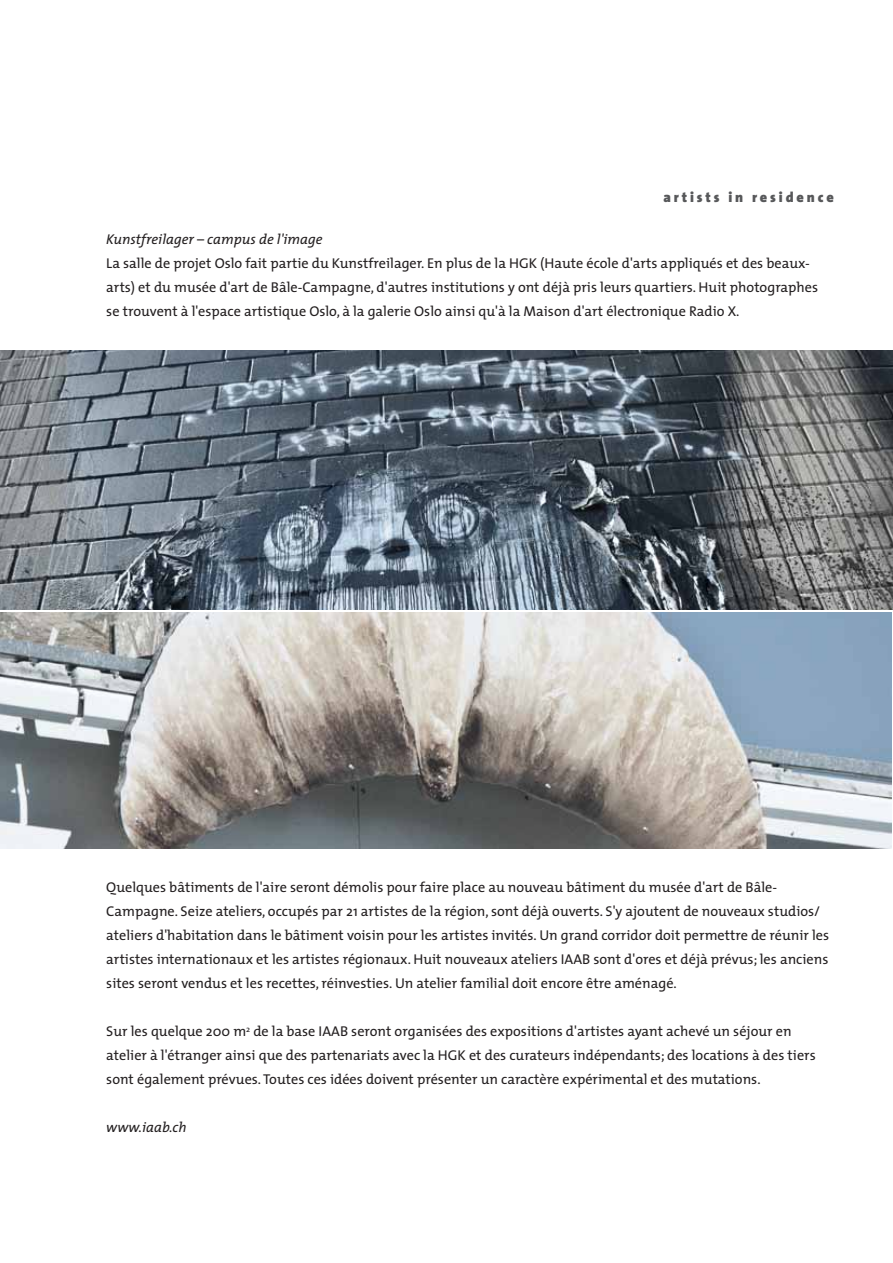
<style>
.page{position:relative;width:893px;height:1263px;background:#fff}
.page>*{position:absolute;margin:0;border:0;box-sizing:border-box;transform-origin:0 0}
.t1{font:14.25px/24px "The Mix";color:#231f20}
.t2{font:italic 14.25px "The Mix";color:#231f20}
.t3{font:900 14.25px "The Sans";letter-spacing:.2em;color:#57585a}
</style>
<div class="page">
<img style="left:0;top:351px;width:893px;height:258px">
<img style="left:0;top:612px;width:892px;height:236px">
<p class="t3" style="left:663px;top:185px;width:172px">artists in residence</p>
<p class="t2" style="left:106px;top:228px;width:218px">Kunstfreilager – campus de l'image</p>
<p class="t1" style="left:106px;top:251px;width:713px">La salle de projet Oslo fait partie du Kunstfreilager. En plus de la HGK (Haute école d'arts appliqués et des beaux&shy;arts) et du musée d'art de Bâle-Campagne, d'autres institutions y ont déjà pris leurs quartiers. Huit photographes se trouvent à l'espace artistique Oslo, à la galerie Oslo ainsi qu'à la Maison d'art électronique Radio X.</p>
<p class="t1" style="left:106px;top:875px;width:724px">Quelques bâtiments de l'aire seront démolis pour faire place au nouveau bâtiment du musée d'art de Bâle-Campagne. Seize ateliers, occupés par 21 artistes de la région, sont déjà ouverts. S'y ajoutent de nouveaux studios/ ateliers d'habitation dans le bâtiment voisin pour les artistes invités. Un grand corridor doit permettre de réunir les artistes internationaux et les artistes régionaux. Huit nouveaux ateliers IAAB sont d'ores et déjà prévus; les anciens sites seront vendus et les recettes, réinvesties. Un atelier familial doit encore être aménagé.</p>
<p class="t1" style="left:106px;top:1019px;width:711px">Sur les quelque 200 m<sup>2</sup> de la base IAAB seront organisées des expositions d'artistes ayant achevé un séjour en atelier à l'étranger ainsi que des partenariats avec la HGK et des curateurs indépendants; des locations à des tiers sont également prévues. Toutes ces idées doivent présenter un caractère expérimental et des mutations.</p>
<p class="t2" style="left:106px;top:1116px;width:82px">www.iaab.ch</p>
</div>
